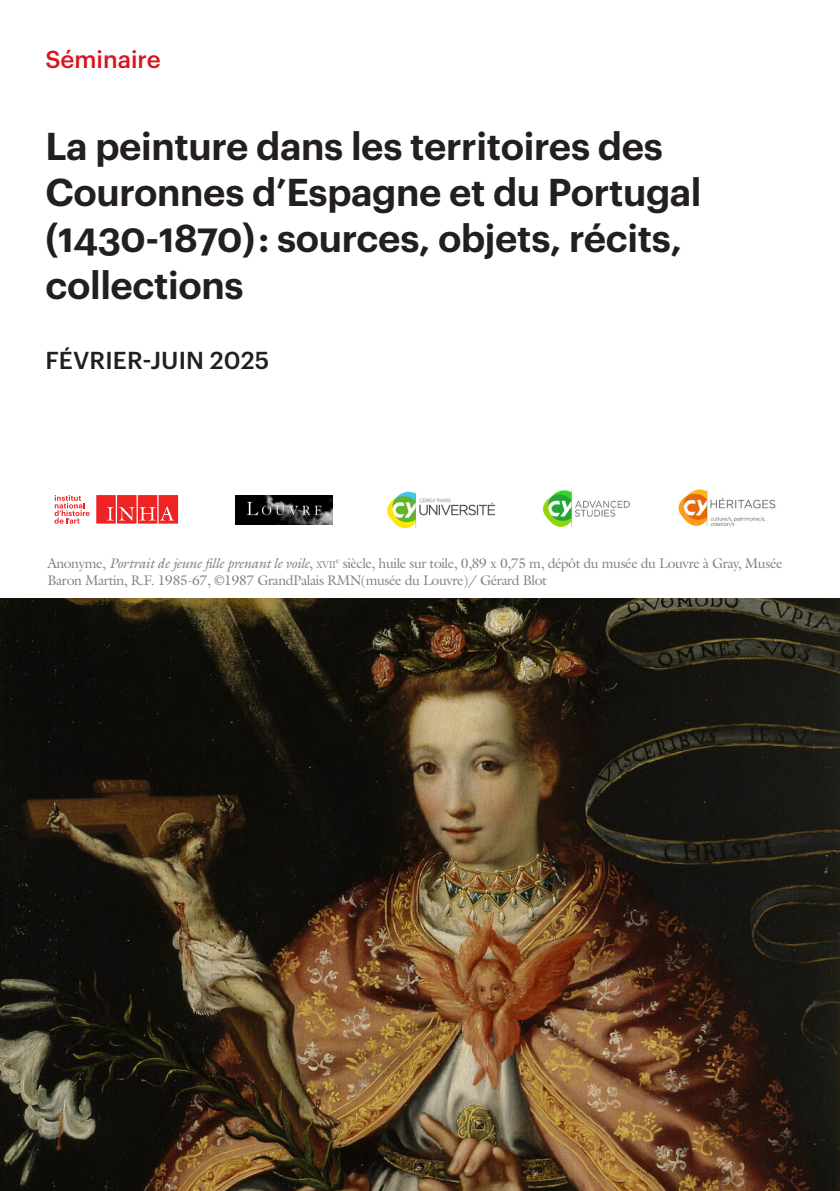
<style>
.page{position:relative;width:840px;height:1191px;background:#fff}
.page>*{position:absolute;margin:0;border:0;box-sizing:border-box;transform-origin:0 0}
.t1{font:600 38px/46px "Graphik";letter-spacing:-.01em;color:#231f20}
.t2{font:500 24px "Graphik";letter-spacing:.005em;color:#231f20}
.t3{font:500 24px "Graphik";color:#d7171f}
.t4{font:14px/16.8px "Galliard Std";letter-spacing:-.03em;color:#808285}
.s1{font-style:italic}
.s2{font-size:9.8px}
</style>
<div class="page">
<svg style="left:54px;top:495px;width:36px;height:28px"></svg>
<svg style="left:96px;top:495px;width:82px;height:28px;background:#f04141"></svg>
<img style="left:0;top:598px;width:839px;height:593px">
<img style="left:235px;top:496px;width:97px;height:28px">
<img style="left:387px;top:491px;width:107px;height:36px">
<img style="left:543px;top:490px;width:86px;height:37px">
<img style="left:678px;top:489px;width:98px;height:38px">
<p class="t3" style="left:45px;top:41px;width:117px">Séminaire</p>
<p class="t1" style="left:45px;top:120px;width:657px">La peinture dans les territoires des<br>Couronnes d’Espagne et du Portugal (1430-1870) : sources, objets, récits, collections</p>
<p class="t2" style="left:45px;top:342px;width:225px">FÉVRIER-JUIN 2025</p>
<p class="t4" style="left:47px;top:555px;width:736px">Anonyme, <span class="s1">Portrait de jeune fille prenant le voile</span>, <span class="s2">xvii</span><sup>e</sup> siècle, huile sur toile, 0,89 x 0,75 m, dépôt du musée du Louvre à Gray, Musée<br>Baron Martin, R.F. 1985-67, ©1987 GrandPalais RMN(musée du Louvre)/ Gérard Blot</p>
</div>
